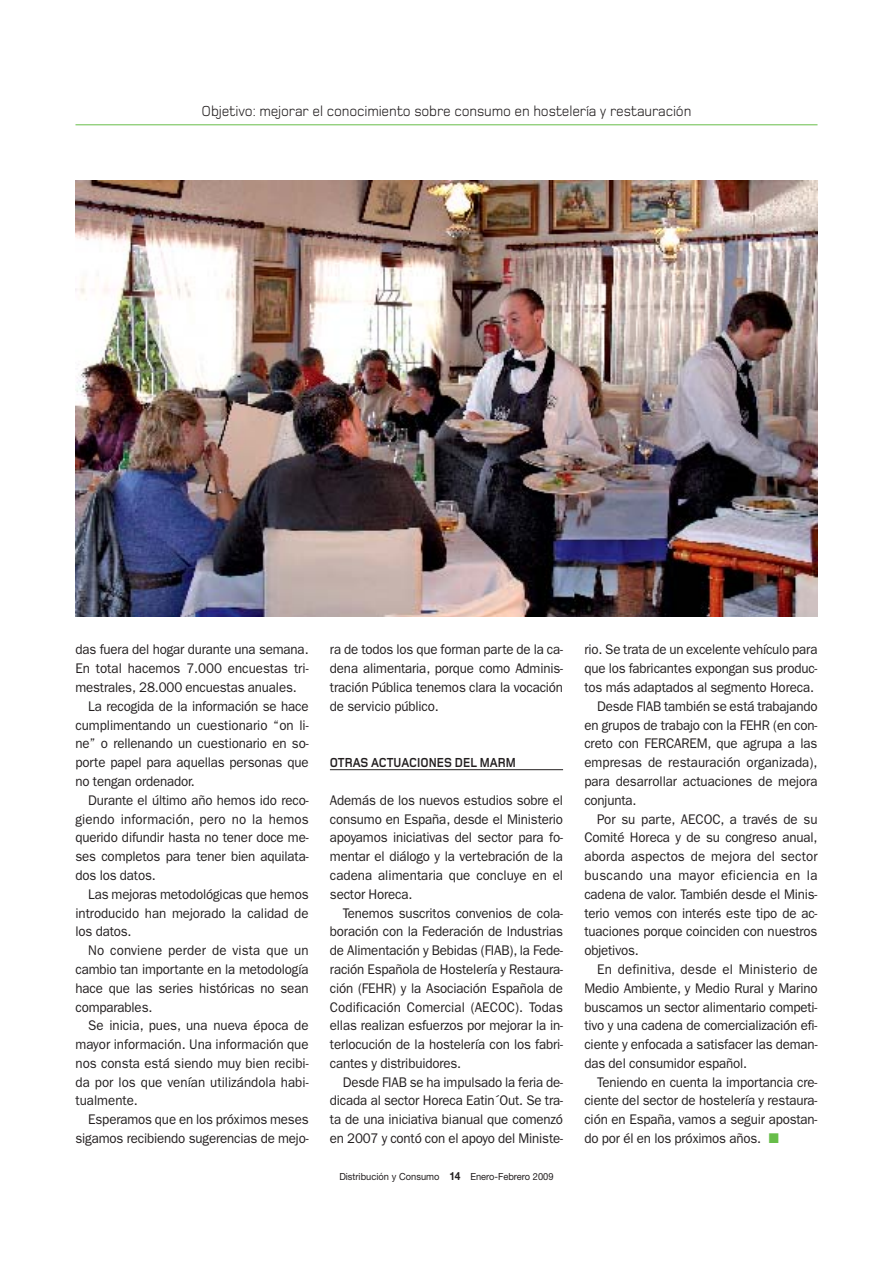
<style>
.page{position:relative;width:893px;height:1263px;background:#fff}
.page>*{position:absolute;margin:0;border:0;box-sizing:border-box;transform-origin:0 0}
.t1{font:15px "Foundry Monoline";letter-spacing:-.01em;color:#231f20;scale:.95 1}
.t2{font:13.95px/18.8px "Franklin Gothic";letter-spacing:-.01em;color:#231f20;text-align:justify;scale:.95 1}
.t3{font:13.95px "Franklin Gothic";letter-spacing:.01em;color:#231f20;scale:.95 1}
.t4{font:13.95px "Franklin Gothic";letter-spacing:.025em;color:#231f20;scale:.95 1}
.t5{font:700 13.5px "Foundry Monoline";color:#231f20;scale:.9 1}
.t6{font:9.75px "Helvetica Neue";color:#231f20;scale:.95 1}
.s1{font-weight:700;font-size:11.25px}
.s2{color:#67bd49}
</style>
<div class="page">
<hr style="left:330px;top:769px;width:233px;height:1px;background:#231f20">
<hr style="left:75px;top:124px;width:742px;height:1px;background:#67bd49">
<img style="left:75px;top:181px;width:742px;height:436px">
<p class="t1" style="left:202px;top:103px;width:517px">Objetivo: mejorar el conocimiento sobre consumo en hostelería y restauración</p>
<p class="t2" style="left:75px;top:641px;width:247px">das fuera del hogar durante una semana.</p>
<p class="t2" style="left:75px;top:660px;width:247px">En total hacemos 7.000 encuestas tri-</p>
<p class="t2" style="left:75px;top:679px;width:234px">mestrales, 28.000 encuestas anuales.</p>
<p class="t2" style="left:88px;top:698px;width:233px">La recogida de la información se hace</p>
<p class="t2" style="left:75px;top:717px;width:247px">cumplimentando un cuestionario “on li-</p>
<p class="t2" style="left:75px;top:735px;width:247px">ne” o rellenando un cuestionario en so-</p>
<p class="t2" style="left:75px;top:754px;width:247px">porte papel para aquellas personas que</p>
<p class="t2" style="left:75px;top:773px;width:127px">no tengan ordenador.</p>
<p class="t2" style="left:88px;top:792px;width:233px">Durante el último año hemos ido reco-</p>
<p class="t3" style="left:75px;top:814px;width:247px">giendo información, pero no la hemos</p>
<p class="t2" style="left:75px;top:829px;width:247px">querido difundir hasta no tener doce me-</p>
<p class="t2" style="left:75px;top:848px;width:247px">ses completos para tener bien aquilata-</p>
<p class="t2" style="left:75px;top:867px;width:86px">dos los datos.</p>
<p class="t2" style="left:88px;top:886px;width:233px">Las mejoras metodológicas que hemos</p>
<p class="t2" style="left:75px;top:905px;width:247px">introducido han mejorado la calidad de</p>
<p class="t2" style="left:75px;top:923px;width:61px">los datos.</p>
<p class="t3" style="left:88px;top:946px;width:233px">No conviene perder de vista que un</p>
<p class="t2" style="left:75px;top:961px;width:247px">cambio tan importante en la metodología</p>
<p class="t2" style="left:75px;top:980px;width:247px">hace que las series históricas no sean</p>
<p class="t2" style="left:75px;top:999px;width:82px">comparables.</p>
<p class="t2" style="left:88px;top:1017px;width:233px">Se inicia, pues, una nueva época de</p>
<p class="t2" style="left:75px;top:1036px;width:247px">mayor información. Una información que</p>
<p class="t2" style="left:75px;top:1055px;width:247px">nos consta está siendo muy bien recibi-</p>
<p class="t2" style="left:75px;top:1074px;width:247px">da por los que venían utilizándola habi-</p>
<p class="t2" style="left:75px;top:1093px;width:67px">tualmente.</p>
<p class="t2" style="left:88px;top:1111px;width:233px">Esperamos que en los próximos meses</p>
<p class="t2" style="left:75px;top:1130px;width:247px">sigamos recibiendo sugerencias de mejo-</p>
<p class="t2" style="left:330px;top:641px;width:247px">ra de todos los que forman parte de la ca&shy;dena alimentaria, porque como Adminis&shy;tración Pública tenemos clara la vocación de servicio público.</p>
<p class="t5" style="left:330px;top:758px;width:208px">OTRAS ACTUACIONES DEL MARM</p>
<p class="t2" style="left:330px;top:792px;width:247px">Además de los nuevos estudios sobre el consumo en España, desde el Ministerio apoyamos iniciativas del sector para fo&shy;mentar el diálogo y la vertebración de la cadena alimentaria que concluye en el sector Horeca.</p>
<p class="t2" style="left:330px;top:905px;width:247px;text-indent:13px">Tenemos suscritos convenios de cola&shy;boración con la Federación de Industrias de Alimentación y Bebidas (FIAB), la Fede&shy;ración Española de Hostelería y Restaura&shy;ción (FEHR) y la Asociación Española de Codificación Comercial (AECOC). Todas ellas realizan esfuerzos por mejorar la in&shy;terlocución de la hostelería con los fabri&shy;cantes y distribuidores.</p>
<p class="t2" style="left:330px;top:1074px;width:247px;text-indent:13px">Desde FIAB se ha impulsado la feria de&shy;dicada al sector Horeca Eatin´Out. Se tra&shy;ta de una iniciativa bianual que comenzó en 2007 y contó con el apoyo del Ministe-</p>
<p class="t6" style="left:339px;top:1173px;width:227px">Distribución y Consumo <span class="s1">14</span> Enero-Febrero 2009</p>
<p class="t2" style="left:584px;top:641px;width:247px">rio. Se trata de un excelente vehículo para</p>
<p class="t2" style="left:584px;top:660px;width:247px">que los fabricantes expongan sus produc-</p>
<p class="t2" style="left:584px;top:679px;width:243px">tos más adaptados al segmento Horeca.</p>
<p class="t2" style="left:597px;top:698px;width:233px">Desde FIAB también se está trabajando</p>
<p class="t2" style="left:584px;top:717px;width:247px">en grupos de trabajo con la FEHR (en con-</p>
<p class="t2" style="left:584px;top:735px;width:247px">creto con FERCAREM, que agrupa a las</p>
<p class="t2" style="left:584px;top:754px;width:247px">empresas de restauración organizada),</p>
<p class="t2" style="left:584px;top:773px;width:247px">para desarrollar actuaciones de mejora</p>
<p class="t2" style="left:584px;top:792px;width:56px">conjunta.</p>
<p class="t2" style="left:597px;top:811px;width:233px">Por su parte, AECOC, a través de su</p>
<p class="t2" style="left:584px;top:829px;width:247px">Comité Horeca y de su congreso anual,</p>
<p class="t3" style="left:584px;top:852px;width:247px">aborda aspectos de mejora del sector</p>
<p class="t4" style="left:584px;top:870px;width:247px">buscando una mayor eficiencia en la</p>
<p class="t2" style="left:584px;top:886px;width:247px">cadena de valor. También desde el Minis-</p>
<p class="t2" style="left:584px;top:905px;width:247px">terio vemos con interés este tipo de ac-</p>
<p class="t2" style="left:584px;top:923px;width:247px">tuaciones porque coinciden con nuestros</p>
<p class="t2" style="left:584px;top:942px;width:59px">objetivos.</p>
<p class="t3" style="left:597px;top:964px;width:233px">En definitiva, desde el Ministerio de</p>
<p class="t2" style="left:584px;top:980px;width:247px">Medio Ambiente, y Medio Rural y Marino</p>
<p class="t2" style="left:584px;top:999px;width:247px">buscamos un sector alimentario competi-</p>
<p class="t2" style="left:584px;top:1017px;width:247px">tivo y una cadena de comercialización efi-</p>
<p class="t2" style="left:584px;top:1036px;width:247px">ciente y enfocada a satisfacer las deman-</p>
<p class="t2" style="left:584px;top:1055px;width:173px">das del consumidor español.</p>
<p class="t2" style="left:597px;top:1074px;width:233px">Teniendo en cuenta la importancia cre-</p>
<p class="t2" style="left:584px;top:1093px;width:247px">ciente del sector de hostelería y restaura-</p>
<p class="t2" style="left:584px;top:1111px;width:247px">ción en España, vamos a seguir apostan-</p>
<p class="t2" style="left:584px;top:1130px;width:206px">do por él en los próximos años. <span class="s2">■</span></p>
</div>
